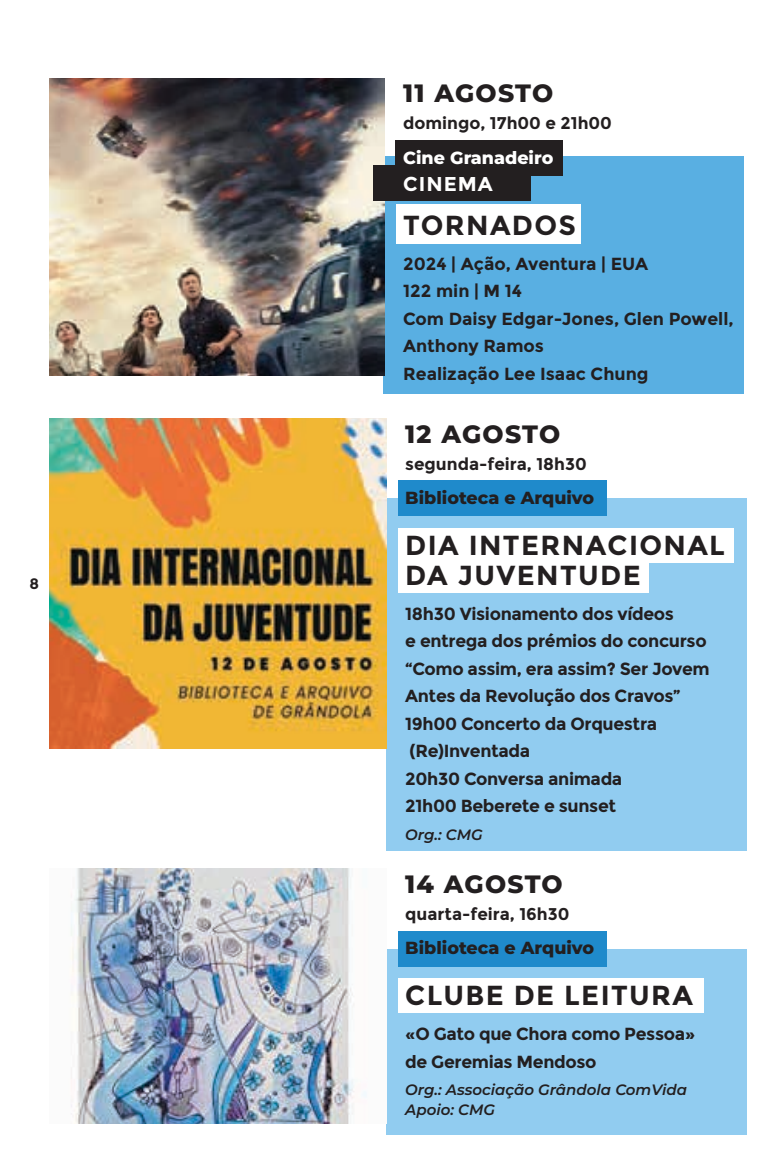
<style>
.page{position:relative;width:780px;height:1170px;background:#fff}
.page>*{position:absolute;margin:0;border:0;box-sizing:border-box;transform-origin:0 0}
.t1{font:700 27.5px/30px "Montserrat";letter-spacing:.05em;color:#231f20}
.t2{font:800 25px "Montserrat";letter-spacing:.045em;color:#231f20}
.t3{font:700 20px "Montserrat";letter-spacing:.05em;color:#fff}
.t4{font:700 17.5px/27.5px "Montserrat";letter-spacing:-.02em;color:#231f20}
.t5{font:700 17.5px/27.5px "Montserrat";color:#231f20}
.t6{font:800 17.5px "Montserrat";color:#231f20}
.t7{font:800 17.5px "Montserrat";color:#fff}
.t8{font:700 17px "Montserrat";color:#231f20}
.t9{font:italic 600 15px/20px "Montserrat";color:#231f20}
.t10{font:700 15px "Montserrat";color:#231f20}
</style>
<div class="page">
<div style="left:383px;top:156px;width:361px;height:238px;background:#59afe2"></div>
<div style="left:396px;top:140px;width:167px;height:36px;background:#231f20"></div>
<img style="left:50px;top:78px;width:334px;height:298px">
<div style="left:396px;top:204px;width:184px;height:40px;background:#fff"></div>
<div style="left:373px;top:165px;width:157px;height:35px;background:#231f20"></div>
<div style="left:386px;top:498px;width:360px;height:352px;background:#91ccf0"></div>
<div style="left:398px;top:481px;width:208px;height:35px;background:#1f8acb"></div>
<img style="left:50px;top:418px;width:336px;height:330px">
<svg style="left:398px;top:528px;width:335px;height:64px;background:#f3f9fd"></svg>
<div style="left:386px;top:948px;width:360px;height:186px;background:#91ccf0"></div>
<div style="left:398px;top:931px;width:208px;height:35px;background:#1f8acb"></div>
<img style="left:71px;top:868px;width:296px;height:255px">
<div style="left:398px;top:978px;width:305px;height:34px;background:#fff"></div>
<p class="t10" style="left:29px;top:575px;width:11px">8</p>
<h2 class="t2" style="left:403px;top:75px;width:152px">11 AGOSTO</h2>
<p class="t8" style="left:403px;top:113px;width:210px">domingo, 17h00 e 21h00</p>
<p class="t7" style="left:403px;top:144px;width:152px">Cine Granadeiro</p>
<p class="t3" style="left:403px;top:172px;width:91px">CINEMA</p>
<h1 class="t1" style="left:403px;top:210px;width:174px">TORNADOS</h1>
<p class="t5" style="left:403px;top:250px;width:332px">2024 | Ação, Aventura | EUA<br>122 min | M 14<br>Com Daisy Edgar-Jones, Glen Powell,<br>Anthony Ramos<br>Realização Lee Isaac Chung</p>
<h2 class="t2" style="left:405px;top:415px;width:156px">12 AGOSTO</h2>
<p class="t8" style="left:405px;top:453px;width:183px">segunda-feira, 18h30</p>
<p class="t6" style="left:405px;top:485px;width:190px">Biblioteca e Arquivo</p>
<h1 class="t1" style="left:405px;top:530px;width:321px">DIA INTERNACIONAL<br>DA JUVENTUDE</h1>
<p class="t4" style="left:405px;top:600px;width:306px">18h30 Visionamento dos vídeos<br>e entrega dos prémios do concurso “Como assim, era assim? Ser Jovem<br>Antes da Revolução dos Cravos”<br>19h00 Concerto da Orquestra (Re)Inventada<br>20h30 Conversa animada<br>21h00 Beberete e sunset</p>
<p class="t9" style="left:405px;top:823px;width:79px">Org.: CMG</p>
<h2 class="t2" style="left:405px;top:865px;width:159px">14 AGOSTO</h2>
<p class="t8" style="left:405px;top:903px;width:166px">quarta-feira, 16h30</p>
<p class="t6" style="left:405px;top:935px;width:190px">Biblioteca e Arquivo</p>
<h1 class="t1" style="left:405px;top:980px;width:289px">CLUBE DE LEITURA</h1>
<p class="t4" style="left:405px;top:1020px;width:291px">«O Gato que Chora como Pessoa» de Geremias Mendoso</p>
<p class="t9" style="left:405px;top:1078px;width:283px">Org.: Associação Grândola ComVida<br>Apoio: CMG</p>
</div>
